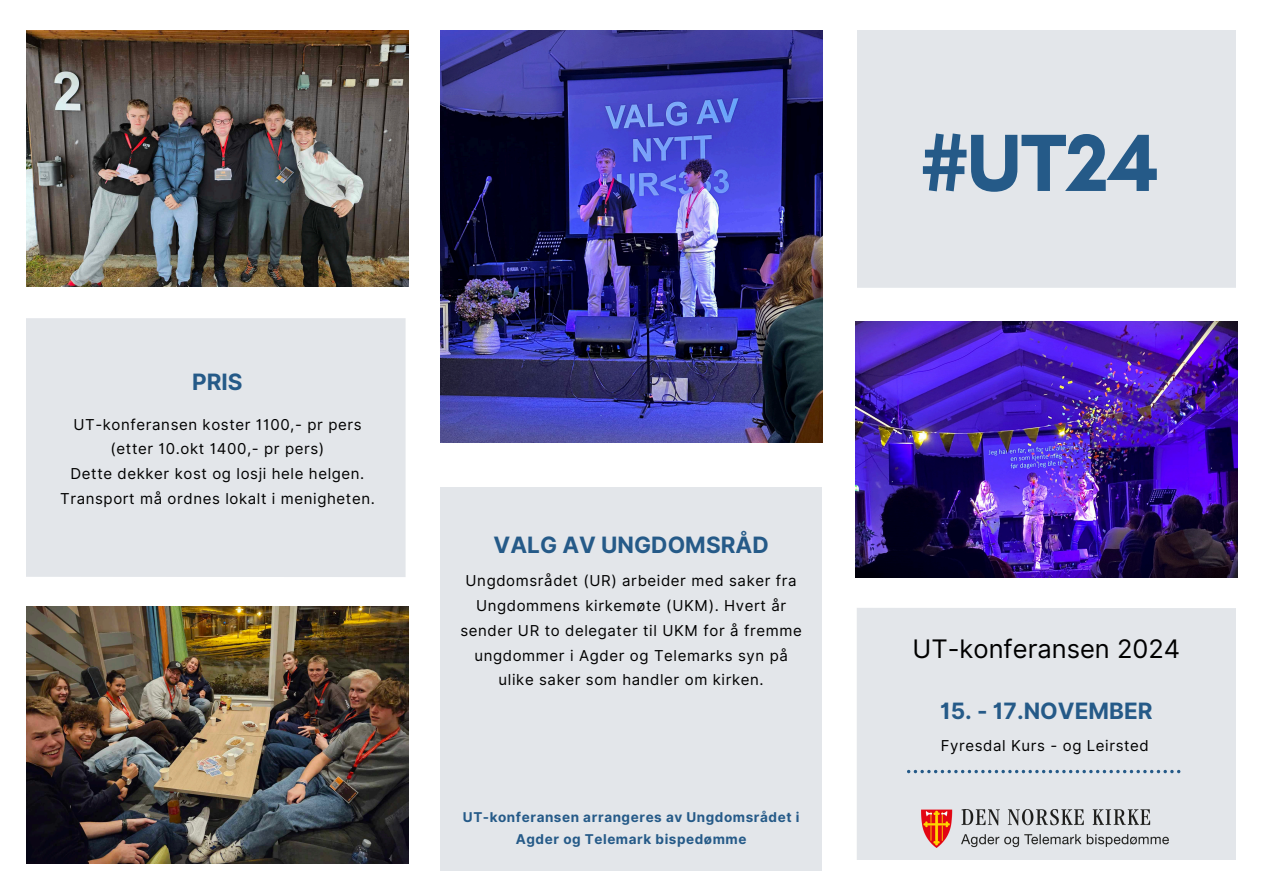
<style>
.page{position:relative;width:1263px;height:894px;background:#fff}
.page>*{position:absolute;margin:0;border:0;box-sizing:border-box;transform-origin:0 0}
.t1{font:700 82.5px "Glacial Indifference";color:#255a88}
.t2{font:25.5px "Inter";color:#000}
.t3{font:700 22.5px "Inter";color:#255a88}
.t4{font:15px/24.8px "Inter";letter-spacing:.04em;color:#000;text-align:center}
.t5{font:700 13.5px/22.5px "Inter";letter-spacing:.04em;color:#255a88;text-align:center}
</style>
<div class="page">
<div style="left:854px;top:589px;width:381px;height:270px;background:#e3e6ea"></div>
<div style="left:857px;top:30px;width:378px;height:266px;background:#e3e6ea"></div>
<svg style="left:907px;top:769px;width:273px;height:4px"></svg>
<div style="left:826px;top:0;width:31px;height:893px;background:#fff"></div>
<div style="left:854px;top:288px;width:404px;height:30px;background:#fff"></div>
<div style="left:27px;top:314px;width:381px;height:270px;background:#e3e6ea"></div>
<svg style="left:26px;top:561px;width:1212px;height:62px"></svg>
<div style="left:0;top:288px;width:408px;height:30px;background:#fff"></div>
<div style="left:406px;top:0;width:30px;height:893px;background:#fff"></div>
<img style="left:27px;top:30px;width:381px;height:257px">
<img style="left:27px;top:606px;width:381px;height:256px">
<img style="left:441px;top:30px;width:381px;height:412px">
<img style="left:855px;top:321px;width:382px;height:256px">
<div style="left:441px;top:487px;width:381px;height:382px;background:#e3e6ea"></div>
<img style="left:921px;top:809px;width:248px;height:38px">
<p class="t3" style="left:192px;top:368px;width:52px">PRIS</p>
<h3 class="t4" style="left:73px;top:411px;width:290px">UT-konferansen koster 1100,- pr pers</h3>
<p class="t4" style="left:111px;top:436px;width:215px">(etter 10.okt 1400,- pr pers)</p>
<h4 class="t4" style="left:60px;top:461px;width:316px">Dette dekker kost og losji hele helgen.<br>Transport må ordnes lokalt i menigheten.</h4>
<h2 class="t3" style="left:494px;top:530px;width:277px">VALG AV UNGDOMSRÅD</h2>
<h3 class="t4" style="left:460px;top:568px;width:343px">Ungdomsrådet (UR) arbeider med saker fra Ungdommens kirkemøte (UKM). Hvert år sender UR to delegater til UKM for å fremme ungdommer i Agder og Telemarks syn på ulike saker som handler om kirken.</h3>
<p class="t5" style="left:463px;top:805px;width:338px">UT-konferansen arrangeres av Ungdomsrådet i<br>Agder og Telemark bispedømme</p>
<h3 class="t1" style="left:922px;top:112px;width:238px">#UT24</h3>
<p class="t2" style="left:913px;top:633px;width:269px">UT-konferansen 2024</p>
<p class="t3" style="left:940px;top:697px;width:214px">15. - 17.NOVEMBER</p>
<p class="t4" style="left:941px;top:732px;width:210px">Fyresdal Kurs - og Leirsted</p>
</div>
